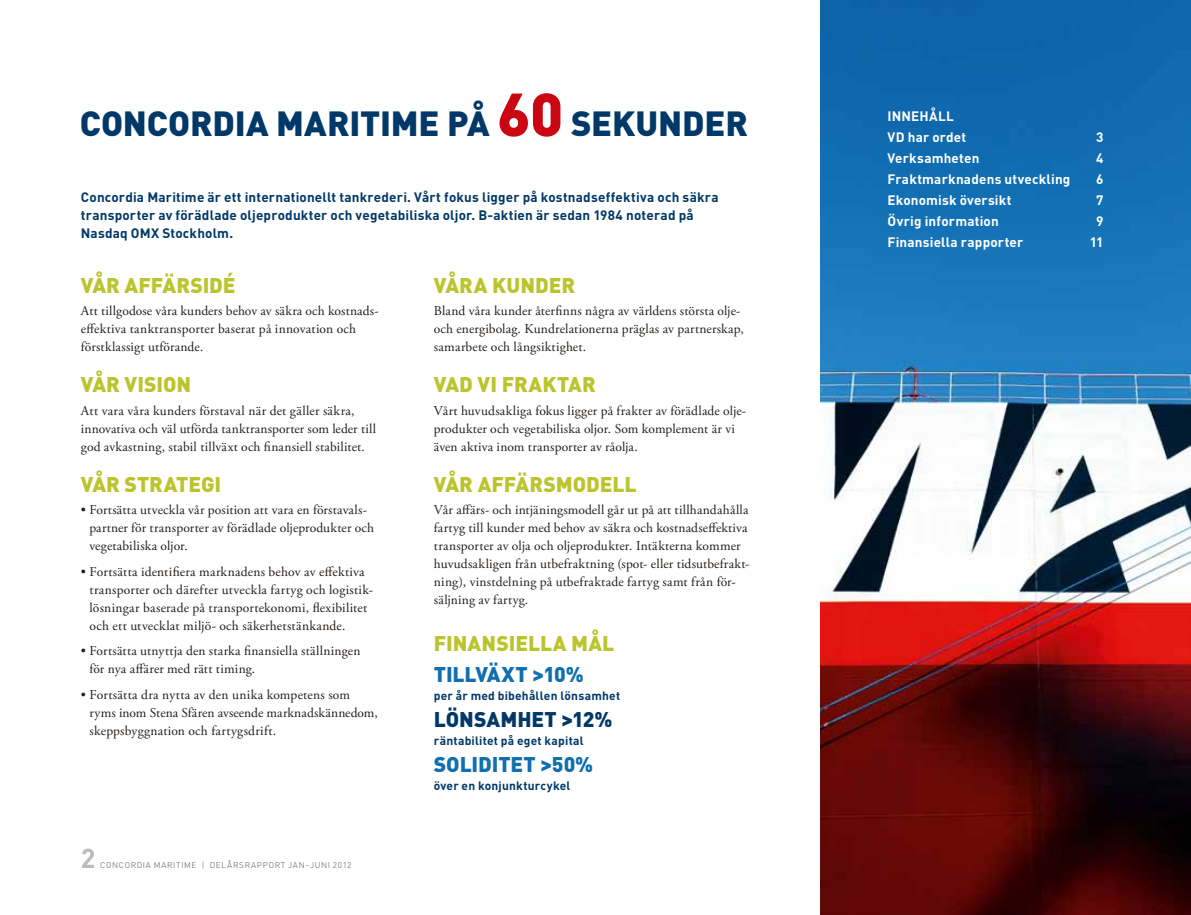
<style>
.page{position:relative;width:1191px;height:915px;background:#fff}
.page>*{position:absolute;margin:0;border:0;box-sizing:border-box;transform-origin:0 0}
.t1{font:900 34.5px "DINOT";letter-spacing:-.005em;color:#003868}
.t2{font:700 27px "DINOT";color:#babbba}
.t3{font:900 21px "DINOT";color:#bbc42d}
.t4{font:900 21px "DINOT";color:#0f6faf}
.t5{font:900 21px "DINOT";color:#003868}
.t6{font:13.5px/18px "Adobe Garamond Pro";letter-spacing:.015em;color:#231e1b}
.t7{font:700 13.5px/18px "DINOT";letter-spacing:.015em;color:#003868}
.t8{font:700 13.5px/21px "DINOT";letter-spacing:.015em;color:#fff}
.t9{font:700 12px "DINOT";letter-spacing:.015em;color:#003868}
.t10{font:300 8.25px "DINOT";letter-spacing:.08em;color:#565553}
.s1{font-size:60px;color:#ca0613}
</style>
<div class="page">
<img style="left:821px;top:0;width:370px;height:914px">
<h1 class="t1" style="left:391px;top:100px;width:203px">ME PÅ <span class="s1">60</span> SEKU</h1>
<h1 class="t1" style="left:658px;top:100px;width:91px">NDER</h1>
<p class="t8" style="left:887px;top:105px;width:80px">INNEHÅLL<br>VD har ordet</p>
<h1 class="t1" style="left:80px;top:100px;width:45px">CONCOR</h1>
<h1 class="t1" style="left:212px;top:100px;width:83px">DIA MARITI</h1>
<p class="t8" style="left:1096px;top:126px;width:9px">3</p>
<p class="t7" style="left:81px;top:187px;width:639px">Concordia Maritime är ett internationellt tankrederi. Vårt fokus ligger på kostnadseffektiva och säkra transporter av förädlade oljeprodukter och vegetabiliska oljor. B-aktien är sedan 1984 noterad på<br>Nasdaq OMX Stockholm.</p>
<h3 class="t3" style="left:81px;top:271px;width:14px">VÅR</h3>
<h3 class="t3" style="left:125px;top:271px;width:113px">AFFÄRSIDÉ</h3>
<p class="t6" style="left:81px;top:302px;width:298px">Att tillgodose våra kunders behov av säkra och kostnads&shy;effektiva tanktransporter baserat på innovation och förstklassigt utförande.</p>
<h3 class="t3" style="left:81px;top:370px;width:14px">VÅR</h3>
<h3 class="t3" style="left:125px;top:370px;width:44px">VISION</h3>
<p class="t6" style="left:81px;top:401px;width:297px">Att vara våra kunders förstaval när det gäller säkra, innovativa och väl utförda tanktransporter som leder till god avkastning, stabil tillväxt och finansiell stabilitet.</p>
<h3 class="t3" style="left:81px;top:470px;width:14px">VÅR</h3>
<h3 class="t3" style="left:125px;top:470px;width:14px">STRAT</h3>
<h3 class="t3" style="left:188px;top:470px;width:31px">EGI</h3>
<p class="t6" style="left:89px;top:501px;width:286px;text-indent:-9px">• Fortsätta utveckla vår position att vara en förstavals&shy;partner för transporter av förädlade oljeprodukter och vegetabiliska oljor.</p>
<p class="t6" style="left:90px;top:562px;width:284px;text-indent:-9px">• Fortsätta identifiera marknadens behov av effektiva transporter och därefter utveckla fartyg och logistik&shy;lösningar baserade på transportekonomi, flexibilitet och ett utvecklat miljö- och säkerhetstänkande.</p>
<p class="t6" style="left:89px;top:642px;width:272px;text-indent:-9px">• Fortsätta utnyttja den starka finansiella ställningen för nya affärer med rätt timing.</p>
<p class="t6" style="left:90px;top:685px;width:290px;text-indent:-9px">• Fortsätta dra nytta av den unika kompetens som ryms inom Stena Sfären avseende marknadskännedom, skeppsbyggnation och fartygsdrift.</p>
<h2 class="t2" style="left:81px;top:839px;width:16px">2</h2>
<p class="t10" style="left:100px;top:858px;width:253px">CONCORDIA MARITIME | DELÅRSRAPPORT JAN–JUNI 2012</p>
<h3 class="t3" style="left:434px;top:271px;width:14px">VÅR</h3>
<h3 class="t3" style="left:474px;top:271px;width:101px">A KUNDER</h3>
<p class="t6" style="left:434px;top:302px;width:311px">Bland våra kunder återfinns några av världens största olje&shy;och energibolag. Kundrelationerna präglas av partnerskap, samarbete och långsiktighet.</p>
<h3 class="t3" style="left:434px;top:370px;width:82px">VAD VIFRA</h3>
<h3 class="t3" style="left:542px;top:370px;width:29px">KTAR</h3>
<p class="t6" style="left:434px;top:401px;width:314px">Vårt huvudsakliga fokus ligger på frakter av förädlade olje&shy;produkter och vegetabiliska oljor. Som komplement är vi även aktiva inom transporter av råolja.</p>
<h3 class="t3" style="left:434px;top:470px;width:14px">VÅR</h3>
<h3 class="t3" style="left:478px;top:470px;width:147px">AFFÄRSMODELL</h3>
<p class="t6" style="left:434px;top:501px;width:317px">Vår affärs- och intjäningsmodell går ut på att tillhandahålla fartyg till kunder med behov av säkra och kostnadseffektiva transporter av olja och oljeprodukter. Intäkterna kommer huvudsakligen från utbefraktning (spot- eller tidsutbefrakt&shy;ning), vinstdelning på utbefraktade fartyg samt från för&shy;säljning av fartyg.</p>
<h3 class="t3" style="left:434px;top:628px;width:26px">FINAN</h3>
<h3 class="t3" style="left:496px;top:628px;width:46px">SIELLA</h3>
<h3 class="t3" style="left:571px;top:628px;width:31px">MÅL</h3>
<h3 class="t4" style="left:434px;top:660px;width:152px">TILLVÄXT &gt;10%</h3>
<p class="t9" style="left:434px;top:687px;width:188px">per år med bibehållen lönsamhet</p>
<h3 class="t5" style="left:434px;top:705px;width:180px">LÖNSAMHET &gt;12%</h3>
<p class="t9" style="left:434px;top:732px;width:151px">räntabilitet på eget kapital</p>
<h3 class="t4" style="left:434px;top:750px;width:12px">SOLI</h3>
<h3 class="t4" style="left:478px;top:750px;width:117px">DITET &gt;50%</h3>
<p class="t9" style="left:434px;top:777px;width:138px">över en konjunkturcykel</p>
<p class="t8" style="left:887px;top:147px;width:93px">Verksamheten</p>
<p class="t8" style="left:1096px;top:147px;width:9px">4</p>
<p class="t8" style="left:887px;top:168px;width:184px">Fraktmarknadens utveckling</p>
<p class="t8" style="left:1096px;top:168px;width:9px">6</p>
<p class="t8" style="left:887px;top:189px;width:125px">Ekonomisk översikt</p>
<p class="t8" style="left:1096px;top:189px;width:9px">7</p>
<p class="t8" style="left:887px;top:210px;width:113px">Övrig information</p>
<p class="t8" style="left:1096px;top:210px;width:9px">9</p>
<p class="t8" style="left:887px;top:231px;width:137px">Finansiella rapporter</p>
<p class="t8" style="left:1089px;top:231px;width:15px">11</p>
</div>
